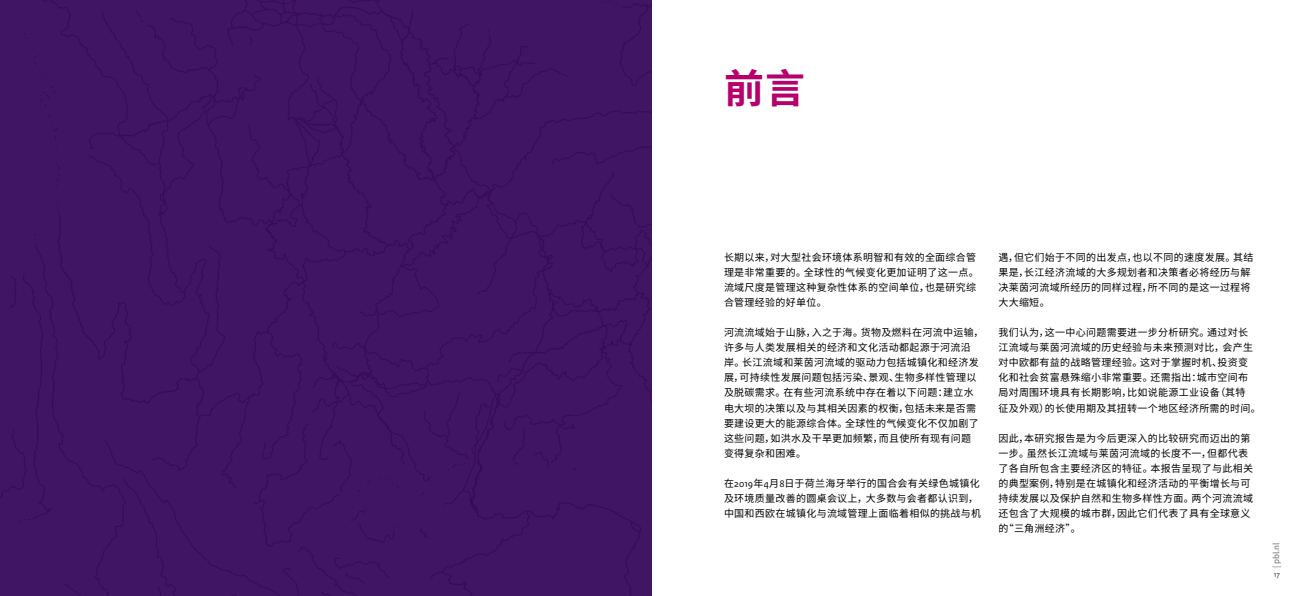
<style>
.page{position:relative;width:1304px;height:596px;background:#fff}
.page>*{position:absolute;margin:0;border:0;box-sizing:border-box;transform-origin:0 0}
.t1{font:700 40px "Noto Sans CJ Ksc";color:#b6006c}
.t2{font:10px/15px "Noto Sans CJ Ksc";letter-spacing:.03em;color:#000}
.t3{font:8px "Noto Sans CJ Ksc";color:#6d6d71}
.t4{font:700 8px "Rijksoverheid Sans Heading";color:#6d6d71}
.s1{font-family:"Rijksoverheid Sans Text"}
</style>
<div class="page">
<div style="left:0;top:0;width:652px;height:595px;background:#401563"></div>
<h1 class="t1" style="left:724px;top:66px;width:83px">前言</h1>
<p class="t2" style="left:724px;top:250px;width:256px">长期以来，对大型社会环境体系明智和有效的全面综合管理是非常重要的。全球性的气候变化更加证明了这一点。流域尺度是管理这种复杂性体系的空间单位，也是研究综合管理经验的好单位。</p>
<p class="t2" style="left:724px;top:325px;width:261px">河流流域始于山脉，入之于海。货物及燃料在河流中运输，许多与人类发展相关的经济和文化活动都起源于河流沿岸。长江流域和莱茵河流域的驱动力包括城镇化和经济发展，可持续性发展问题包括污染、景观、生物多样性管理以及脱碳需求。在有些河流系统中存在着以下问题：建立水电大坝的决策以及与其相关因素的权衡，包括未来是否需要建设更大的能源综合体。全球性的气候变化不仅加剧了这些问题，如洪水及干旱更加频繁，而且使所有现有问题变得复杂和困难。</p>
<p class="t2" style="left:724px;top:475px;width:259px">在<span class="s1">2019</span>年<span class="s1">4</span>月<span class="s1">8</span>日于荷兰海牙举行的国合会有关绿色城镇化及环境质量改善的圆桌会议上，大多数与会者都认识到，中国和西欧在城镇化与流域管理上面临着相似的挑战与机</p>
<p class="t2" style="left:998px;top:250px;width:257px">遇，但它们始于不同的出发点，也以不同的速度发展。其结果是，长江经济流域的大多规划者和决策者必将经历与解决莱茵河流域所经历的同样过程，所不同的是这一过程将大大缩短。</p>
<p class="t2" style="left:998px;top:325px;width:264px">我们认为，这一中心问题需要进一步分析研究。通过对长<br>江流域与莱茵河流域的历史经验与未来预测对比，会产生对中欧都有益的战略管理经验。这对于掌握时机、投资变<br>化和社会贫富悬殊缩小非常重要。还需指出：城市空间布<br>局对周围环境具有长期影响，比如说能源工业设备（其特<br>征及外观）的长使用期及其扭转一个地区经济所需的时间。</p>
<p class="t2" style="left:998px;top:430px;width:256px">因此，本研究报告是为今后更深入的比较研究而迈出的第一步。虽然长江流域与莱茵河流域的长度不一，但都代表了各自所包含主要经济区的特征。本报告呈现了与此相关的典型案例，特别是在城镇化和经济活动的平衡增长与可持续发展以及保护自然和生物多样性方面。两个河流流域还包含了大规模的城市群，因此它们代表了具有全球意义的“三角洲经济”。</p>
<p class="t3" style="left:1272px;top:567px;width:27px;rotate:-90deg">| pbl.nl</p>
<p class="t4" style="left:1274px;top:569px;width:8px">17</p>
</div>
